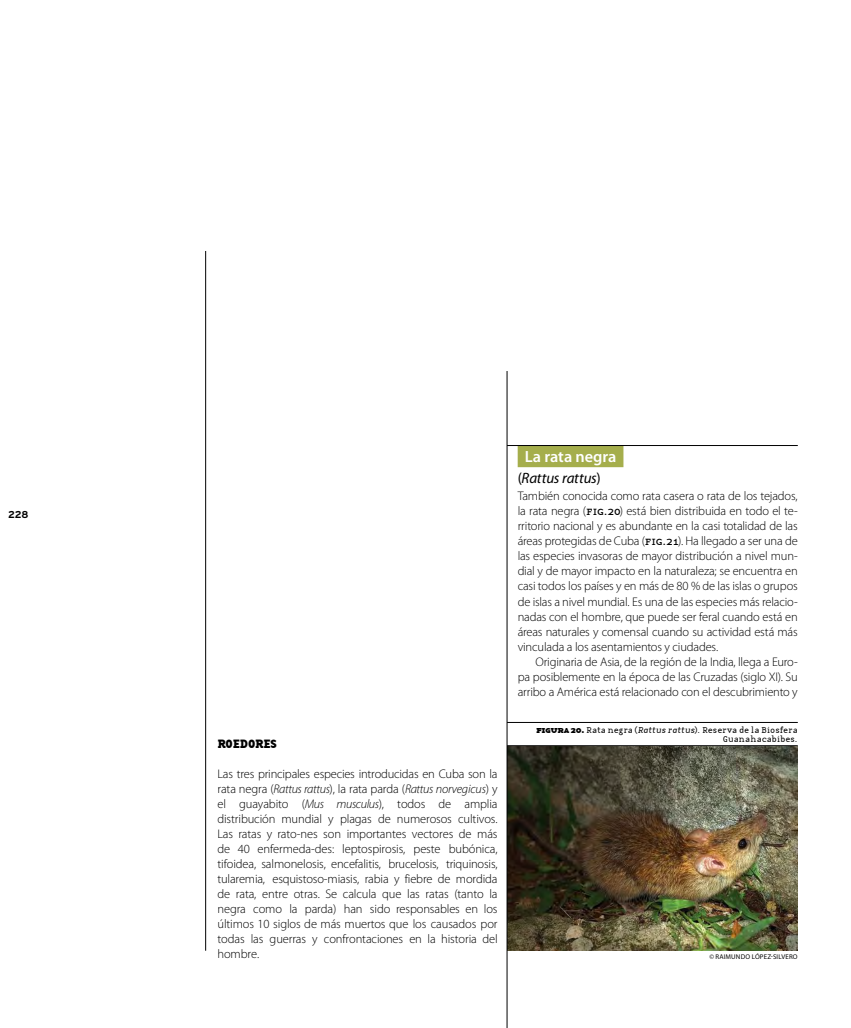
<style>
.page{position:relative;width:851px;height:1028px;background:#fff}
.page>*{position:absolute;margin:0;border:0;box-sizing:border-box;transform-origin:0 0}
.t1{font:600 16.25px "Myriad Pro";letter-spacing:-.005em;color:#fff}
.t2{font:italic 15px "Myriad Pro";letter-spacing:-.015em;color:#000}
.t3{font:300 12.5px/15px "Myriad Pro";letter-spacing:-.01em;color:#000;text-align:justify}
.t4{font:12.5px "Base Twelve Serif B";letter-spacing:-.015em;color:#000}
.t5{font:700 10px "Interstate";color:#000}
.t6{font:8.75px/8.8px "Base Twelve Serif";letter-spacing:-.005em;color:#000;text-align:right}
.t7{font:6.88px "Myriad Pro";letter-spacing:.03em;color:#000}
.s1{font-style:italic}
.s2{font-style:normal}
.s3{font-family:"Base Twelve Serif Smallcaps";font-weight:400}
.s4{font-family:"Base Twelve Serif SCB";font-size:10px}
.s5{font-family:"Base Twelve Serif I"}
</style>
<div class="page">
<div style="left:517px;top:446px;width:106px;height:21px;background:#a5ae4c"></div>
<hr style="left:507px;top:445px;width:290px;height:1px;background:#000">
<hr style="left:507px;top:722px;width:290px;height:1px;background:#000">
<hr style="left:507px;top:745px;width:290px;height:1px;background:#000">
<img style="left:507px;top:746px;width:290px;height:204px">
<hr style="left:506px;top:371px;width:1px;height:657px;background:#000">
<hr style="left:205px;top:251px;width:1px;height:699px;background:#000">
<p class="t5" style="left:8px;top:508px;width:22px">228</p>
<p class="t4" style="left:217px;top:735px;width:61px">ROEDORES</p>
<p class="t3" style="left:217px;top:766px;width:281px">Las tres principales especies introducidas en Cuba son la rata negra (<span class="s1">Rattus rattus</span>), la rata parda (<span class="s1">Rattus norvegicus</span>) y el guayabito (<span class="s1">Mus musculus</span>), todos de amplia distribución mundial y plagas de numerosos cultivos.<br>Las ratas y rato-nes son importantes vectores de más de 40 enfermeda-des: leptospirosis, peste bubónica, tifoidea, salmonelosis, encefalitis, brucelosis, triquinosis, tularemia, esquistoso-miasis, rabia y fiebre de mordida de rata, entre otras. Se calcula que las ratas (tanto la negra como la parda) han sido responsables en los últimos 10 siglos de más muertos que los causados por todas las guerras y confrontaciones en la historia del hombre.</p>
<h1 class="t1" style="left:524px;top:446px;width:93px">La rata negra</h1>
<p class="t2" style="left:517px;top:468px;width:84px"><span class="s2">(</span>Rattus rattus<span class="s2">)</span></p>
<p class="t3" style="left:517px;top:488px;width:281px">También conocida como rata casera o rata de los tejados, la rata negra (<span class="s3">fig.20</span>) está bien distribuida en todo el te&shy;rritorio nacional y es abundante en la casi totalidad de las áreas protegidas de Cuba (<span class="s3">fig.21</span>). Ha llegado a ser una de las especies invasoras de mayor distribución a nivel mun&shy;dial y de mayor impacto en la naturaleza; se encuentra en casi todos los países y en más de 80 % de las islas o grupos de islas a nivel mundial. Es una de las especies más relacio&shy;nadas con el hombre, que puede ser feral cuando está en áreas naturales y comensal cuando su actividad está más vinculada a los asentamientos y ciudades.</p>
<p class="t3" style="left:517px;top:653px;width:281px;text-indent:18px">Originaria de Asia, de la región de la I ndia, llega a Euro&shy;pa posiblemente en la época de las Cruzadas (siglo XI ). Su arribo a América está relacionado con el descubrimiento y</p>
<p class="t6" style="left:536px;top:725px;width:263px"><span class="s4">figura 20.</span> Rata negra (<span class="s5">Rattus rattus</span>). Reserva de la Biosfera<br>Guanahacabibes.</p>
<p class="t7" style="left:709px;top:952px;width:90px">© RAIMUNDO LÓPEZ-SI LVERO</p>
</div>
